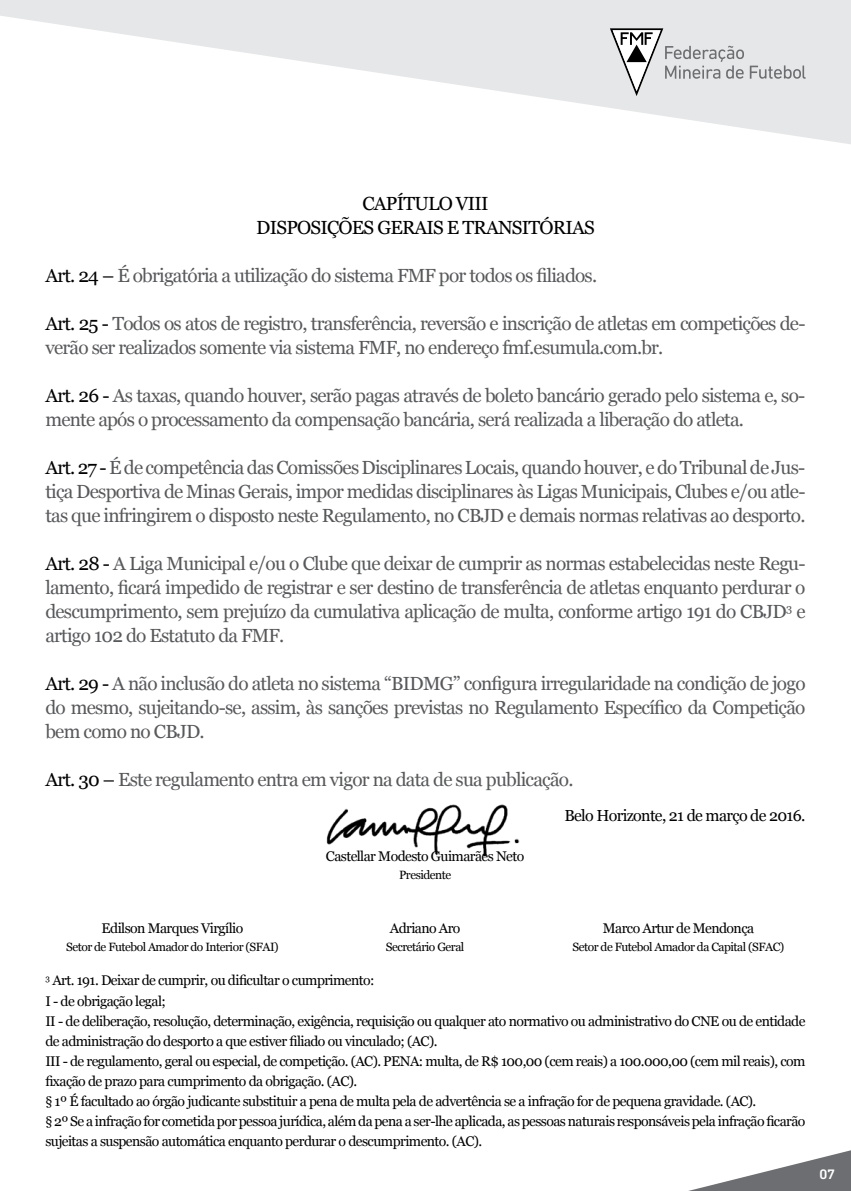
<style>
.page{position:relative;width:851px;height:1191px;background:#fff}
.page>*{position:absolute;margin:0;border:0;box-sizing:border-box;transform-origin:0 0}
.t1{font:19px/24px "Georgia";letter-spacing:-.04em;color:#58595b;text-align:justify}
.t2{font:19px/24px "Georgia";letter-spacing:-.04em;color:#000;text-align:center}
.t3{font:16px "Georgia";letter-spacing:-.04em;color:#000}
.t4{font:14px/20px "Georgia";letter-spacing:-.04em;color:#000}
.t5{font:500 14px "DIN Next LT Pro";color:#fff;scale:1.11 1}
.t6{font:12px "Georgia";letter-spacing:-.04em;color:#000}
.s1{color:#000}
</style>
<div class="page">
<svg style="left:0;top:0;width:850px;height:144px;fill:#e6e7e8"></svg>
<svg style="left:688px;top:1150px;width:162px;height:41px"></svg>
<svg style="left:749px;top:65px;width:56px;height:14px"></svg>
<svg style="left:609px;top:28px;width:134px;height:68px"></svg>
<img style="left:326px;top:804px;width:194px;height:53px">
<p class="t2" style="left:256px;top:191px;width:340px">CAPÍTULO VIII<br>DISPOSIÇÕES GERAIS E TRANSITÓRIAS</p>
<p class="t1" style="left:45px;top:263px;width:553px"><span class="s1">Art. 24 –</span> É obrigatória a utilização do sistema FMF por todos os filiados.</p>
<p class="t1" style="left:45px;top:311px;width:761px"><span class="s1">Art. 25 -</span> Todos os atos de registro, transferência, reversão e inscrição de atletas em competições de&shy;verão ser realizados somente via sistema FMF, no endereço fmf.esumula.com.br.</p>
<p class="t1" style="left:45px;top:383px;width:761px"><span class="s1">Art. 26 -</span> As taxas, quando houver, serão pagas através de boleto bancário gerado pelo sistema e, so&shy;mente após o processamento da compensação bancária, será realizada a liberação do atleta.</p>
<p class="t1" style="left:45px;top:455px;width:761px"><span class="s1">Art. 27 -</span> É de competência das Comissões Disciplinares Locais, quando houver, e do Tribunal de Jus&shy;tiça Desportiva de Minas Gerais, impor medidas disciplinares às Ligas Municipais, Clubes e/ou atle&shy;tas que infringirem o disposto neste Regulamento, no CBJD e demais normas relativas ao desporto.</p>
<p class="t1" style="left:45px;top:551px;width:761px"><span class="s1">Art. 28 -</span> A Liga Municipal e/ou o Clube que deixar de cumprir as normas estabelecidas neste Regu&shy;lamento, ficará impedido de registrar e ser destino de transferência de atletas enquanto perdurar o descumprimento, sem prejuízo da cumulativa aplicação de multa, conforme artigo 191 do CBJD<sup>3</sup> e artigo 102 do Estatuto da FMF.</p>
<p class="t1" style="left:45px;top:671px;width:761px"><span class="s1">Art. 29 -</span> A não inclusão do atleta no sistema “BIDMG” configura irregularidade na condição de jogo do mesmo, sujeitando-se, assim, às sanções previstas no Regulamento Específico da Competição bem como no CBJD.</p>
<p class="t1" style="left:45px;top:767px;width:529px"><span class="s1">Art. 30 –</span> Este regulamento entra em vigor na data de sua publicação.</p>
<p class="t4" style="left:326px;top:846px;width:200px">Castellar Modesto Guimarães Neto</p>
<p class="t6" style="left:399px;top:866px;width:54px">Presidente</p>
<p class="t3" style="left:564px;top:804px;width:243px">Belo Horizonte, 21 de março de 2016.</p>
<p class="t4" style="left:102px;top:917px;width:143px">Edilson Marques Virgílio</p>
<p class="t6" style="left:66px;top:938px;width:214px">Setor de Futebol Amador do Interior (SFAI)</p>
<p class="t4" style="left:390px;top:917px;width:72px">Adriano Aro</p>
<p class="t6" style="left:386px;top:938px;width:80px">Secretário Geral</p>
<p class="t4" style="left:602px;top:917px;width:153px">Marco Artur de Mendonça</p>
<p class="t6" style="left:572px;top:938px;width:213px">Setor de Futebol Amador da Capital (SFAC)</p>
<p class="t4" style="left:45px;top:970px;width:761px"><sup>3</sup> Art. 191. Deixar de cumprir, ou dificultar o cumprimento:<br>I - de obrigação legal;<br>II - de deliberação, resolução, determinação, exigência, requisição ou qualquer ato normativo ou administrativo do CNE ou de entidade de administração do desporto a que estiver filiado ou vinculado; (AC).<br>III - de regulamento, geral ou especial, de competição. (AC). PENA: multa, de R$ 100,00 (cem reais) a 100.000,00 (cem mil reais), com fixação de prazo para cumprimento da obrigação. (AC).<br>§ 1º É facultado ao órgão judicante substituir a pena de multa pela de advertência se a infração for de pequena gravidade. (AC).<br>§ 2º Se a infração for cometida por pessoa jurídica, além da pena a ser-lhe aplicada, as pessoas naturais responsáveis pela infração ficarão sujeitas a suspensão automática enquanto perdurar o descumprimento. (AC).</p>
<p class="t5" style="left:818px;top:1166px;width:16px">07</p>
</div>
